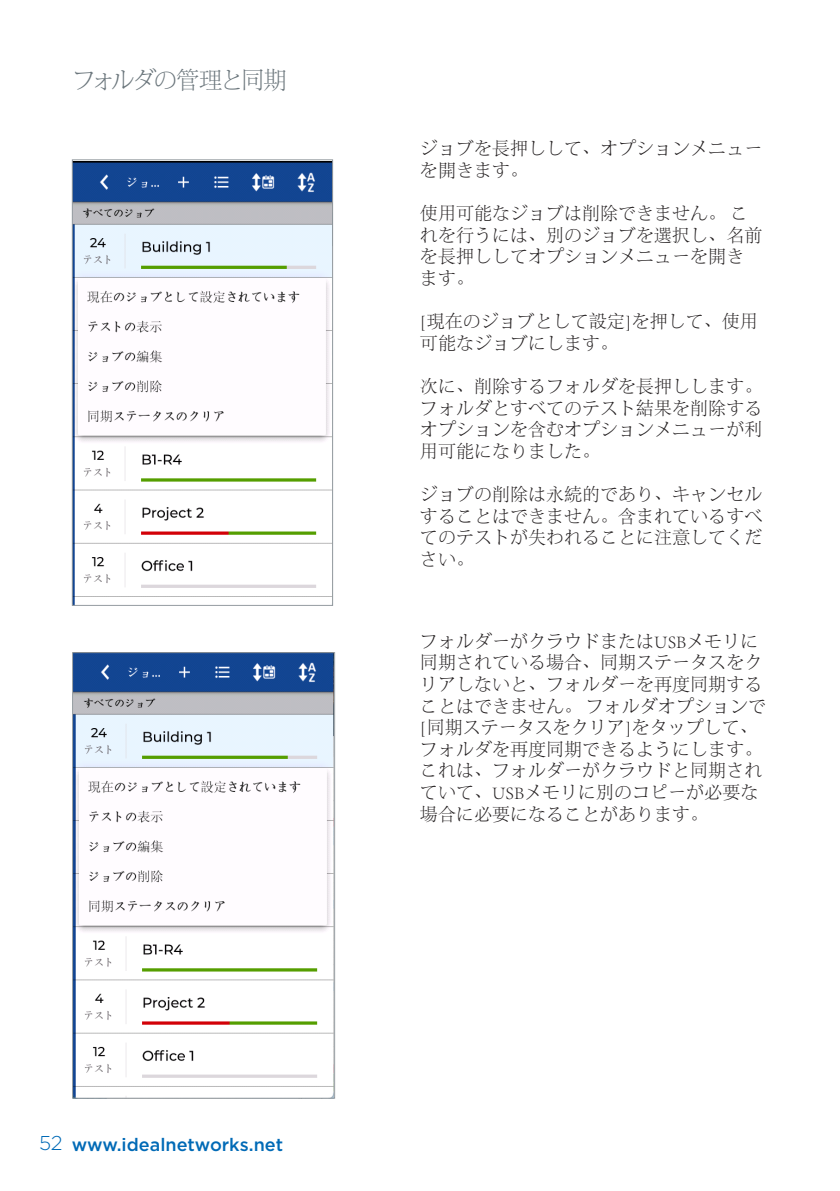
<style>
.page{position:relative;width:840px;height:1191px;background:#fff}
.page>*{position:absolute;margin:0;border:0;box-sizing:border-box;transform-origin:0 0}
.t1{font:300 24px "Adobe Song Std";letter-spacing:-.125em;color:#6a757b}
.t2{font:300 18px/21.6px "Adobe Song Std";color:#231f20}
.t3{font:500 18px "Gotham";color:#016ab6}
.s1{font-weight:300;font-size:20px}
</style>
<div class="page">
<img style="left:74px;top:162px;width:256px;height:441px">
<div style="left:72px;top:160px;width:260px;height:445px;border:1px solid #959ca1"></div>
<img style="left:74px;top:654px;width:258px;height:442px">
<div style="left:72px;top:652px;width:262px;height:446px;border:1px solid #959ca1"></div>
<h1 class="t1" style="left:72px;top:67px;width:216px">フォルダの管理と同期</h1>
<p class="t3" style="left:39px;top:1132px;width:245px"><span class="s1">52</span> www.idealnetworks.net</p>
<p class="t2" style="left:420px;top:139px;width:343px">ジョブを長押しして、オプションメニューを開きます。</p>
<p class="t2" style="left:420px;top:203px;width:343px">使用可能なジョブは削除できません。 これを行うには、別のジョブを選択し、名前を長押ししてオプションメニューを開きます。</p>
<p class="t2" style="left:420px;top:311px;width:339px">[現在のジョブとして設定]を押して、使用可能なジョブにします。</p>
<p class="t2" style="left:420px;top:376px;width:343px;text-align:justify">次に、削除するフォルダを長押しします。フォルダとすべてのテスト結果を削除するオプションを含むオプションメニューが利用可能になりました。</p>
<p class="t2" style="left:420px;top:484px;width:343px;text-align:justify">ジョブの削除は永続的であり、キャンセルすることはできません。含まれているすべてのテストが失われることに注意してください。</p>
<p class="t2" style="left:420px;top:631px;width:347px">フォルダーがクラウドまたはUSBメモリに同期されている場合、同期ステータスをクリアしないと、フォルダーを再度同期することはできません。 フォルダオプションで[同期ステータスをクリア]をタップして、フォルダを再度同期できるようにします。これは、フォルダーがクラウドと同期されていて、USBメモリに別のコピーが必要な場合に必要になることがあります。</p>
</div>
